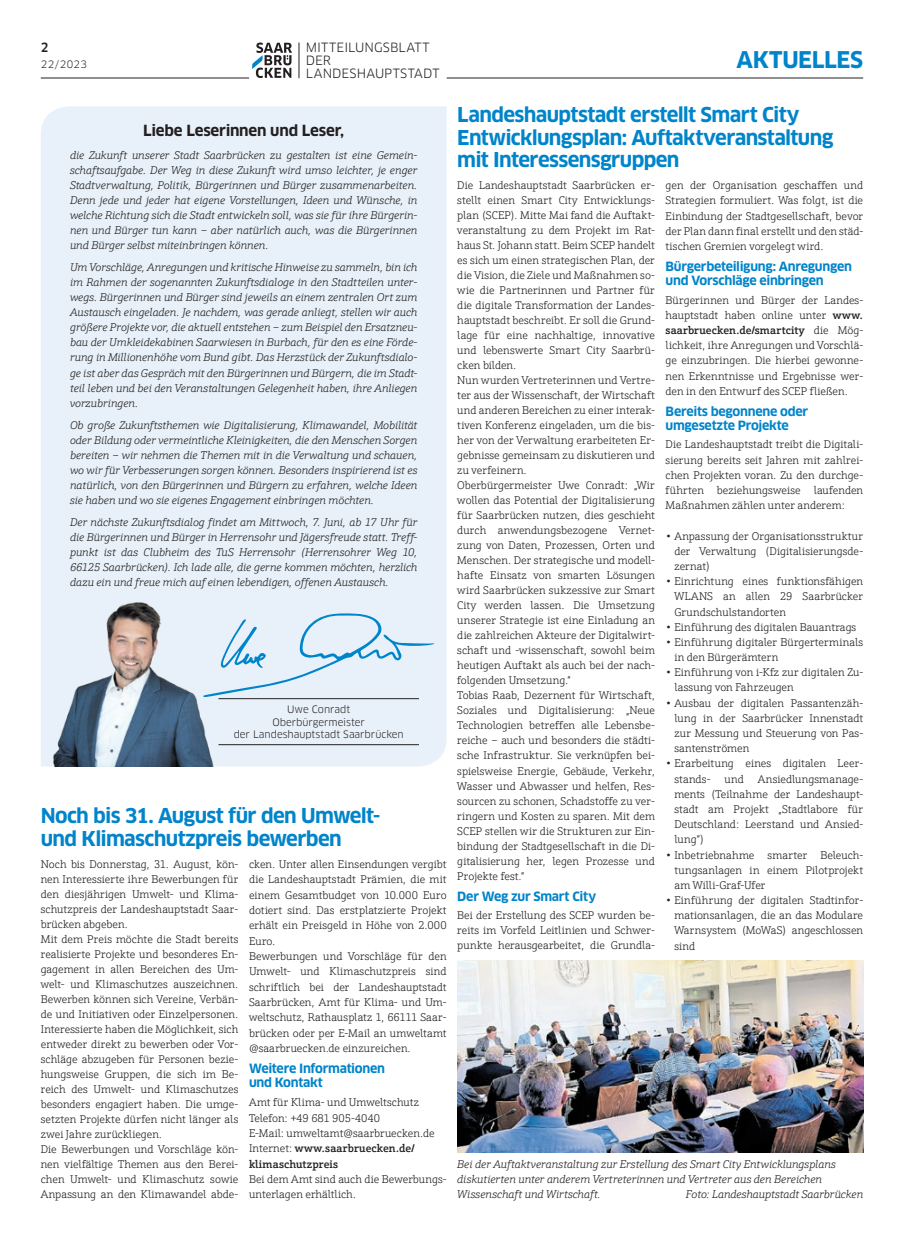
<style>
.page{position:relative;width:904px;height:1241px;background:#fff}
.page>*{position:absolute;margin:0;border:0;box-sizing:border-box;transform-origin:0 0}
.t1{font:700 22.5px "Clan OT";letter-spacing:-.015em;color:#0084ca}
.t2{font:700 20px/22.5px "Clan OT";letter-spacing:-.035em;color:#0084ca}
.t3{font:700 15px "Clan OT";letter-spacing:-.02em;color:#231f20}
.t4{font:700 12.5px/13.9px "Clan OT";letter-spacing:-.03em;color:#0084ca}
.t5{font:12.5px/12.8px "Clan OT";letter-spacing:.005em;color:#231f20}
.t6{font:500 12.5px "Clan OT";color:#231f20;scale:.95 1}
.t7{font:300 11.25px/15px "Schnebel Slab Pro";color:#231f20;text-align:justify}
.t8{font:italic 300 11.25px/15px "Schnebel Slab Pro";letter-spacing:-.005em;color:#231f20;text-align:justify}
.t9{font:10px/12.5px "Clan OT";color:#231f20;text-align:center}
.s1{font-weight:500}
</style>
<div class="page">
<hr style="left:446px;top:78px;width:417px;height:1px;background:#231f20">
<hr style="left:41px;top:78px;width:208px;height:1px;background:#231f20">
<svg style="left:252px;top:43px;width:40px;height:35px"></svg>
<hr style="left:299px;top:43px;width:1px;height:35px;background:#231f20">
<div style="left:41px;top:106px;width:405px;height:660px;background:#e8f1f9"></div>
<img style="left:53px;top:600px;width:165px;height:166px">
<hr style="left:218px;top:698px;width:201px;height:1px;background:#231f20">
<hr style="left:218px;top:744px;width:201px;height:1px;background:#231f20">
<svg style="left:203px;top:613px;width:231px;height:84px"></svg>
<img style="left:457px;top:960px;width:406px;height:192px">
<p class="t6" style="left:41px;top:40px;width:10px">2</p>
<p class="t5" style="left:306px;top:41px;width:135px">Mitteilungsblatt der<br>Landeshauptstadt</p>
<h1 class="t1" style="left:736px;top:47px;width:128px">Aktuelles</h1>
<p class="t9" style="left:41px;top:58px;width:48px">22/2023</p>
<h3 class="t3" style="left:143px;top:122px;width:202px">Liebe Leserinnen und Leser,</h3>
<p class="t8" style="left:70px;top:148px;width:349px">die Zukunft unserer Stadt Saarbrücken zu gestalten ist eine Gemein&shy;schaftsaufgabe. Der Weg in diese Zukunft wird umso leichter, je enger Stadtverwaltung, Politik, Bürgerinnen und Bürger zusammenarbeiten.<br>Denn jede und jeder hat eigene Vorstellungen, Ideen und Wünsche, in welche Richtung sich die Stadt entwickeln soll, was sie für ihre Bürgerin&shy;nen und Bürger tun kann – aber natürlich auch, was die Bürgerinnen und Bürger selbst miteinbringen können.</p>
<p class="t8" style="left:70px;top:260px;width:349px">Um Vorschläge, Anregungen und kritische Hinweise zu sammeln, bin ich im Rahmen der sogenannten Zukunftsdialoge in den Stadtteilen unter&shy;wegs. Bürgerinnen und Bürger sind jeweils an einem zentralen Ort zum Austausch eingeladen. Je nachdem, was gerade anliegt, stellen wir auch größere Projekte vor, die aktuell entstehen – zum Beispiel den Ersatzneu&shy;bau der Umkleidekabinen Saarwiesen in Burbach, für den es eine Förde&shy;rung in Millionenhöhe vom Bund gibt. Das Herzstück der Zukunftsdialo&shy;ge ist aber das Gespräch mit den Bürgerinnen und Bürgern, die im Stadt&shy;teil leben und bei den Veranstaltungen Gelegenheit haben, ihre Anliegen vorzubringen.</p>
<p class="t8" style="left:70px;top:417px;width:349px">Ob große Zukunftsthemen wie Digitalisierung, Klimawandel, Mobilität oder Bildung oder vermeintliche Kleinigkeiten, die den Menschen Sorgen bereiten – wir nehmen die Themen mit in die Verwaltung und schauen, wo wir für Verbesserungen sorgen können. Besonders inspirierend ist es natürlich, von den Bürgerinnen und Bürgern zu erfahren, welche Ideen sie haben und wo sie eigenes Engagement einbringen möchten.</p>
<p class="t8" style="left:70px;top:514px;width:349px">Der nächste Zukunftsdialog findet am Mittwoch, 7. Juni, ab 17 Uhr für die Bürgerinnen und Bürger in Herrensohr und Jägersfreude statt. Treff&shy;punkt ist das Clubheim des TuS Herrensohr (Herrensohrer Weg 10, 66125 Saarbrücken). Ich lade alle, die gerne kommen möchten, herzlich dazu ein und freue mich auf einen lebendigen, offenen Austausch.</p>
<p class="t9" style="left:234px;top:703px;width:171px">Uwe Conradt<br>Oberbürgermeister<br>der Landeshauptstadt Saarbrücken</p>
<h2 class="t2" style="left:41px;top:804px;width:341px">Noch bis 31. August für den Umwelt&shy;und Klimaschutzpreis bewerben</h2>
<p class="t7" style="left:41px;top:856px;width:199px;text-align:left">Noch bis Donnerstag, 31. August, kön&shy;nen Interessierte ihre Bewerbungen für den diesjährigen Umwelt- und Klima&shy;schutzpreis der Landeshauptstadt Saar&shy;brücken abgeben.<br>Mit dem Preis möchte die Stadt bereits realisierte Projekte und besonderes En&shy;gagement in allen Bereichen des Um&shy;welt- und Klimaschutzes auszeichnen.<br>Bewerben können sich Vereine, Verbän&shy;de und Initiativen oder Einzelpersonen.<br>Interessierte haben die Möglichkeit, sich entweder direkt zu bewerben oder Vor&shy;schläge abzugeben für Personen bezie&shy;hungsweise Gruppen, die sich im Be&shy;reich des Umwelt- und Klimaschutzes besonders engagiert haben. Die umge&shy;setzten Projekte dürfen nicht länger als zwei Jahre zurückliegen.<br>Die Bewerbungen und Vorschläge kön&shy;nen vielfältige Themen aus den Berei&shy;chen Umwelt- und Klimaschutz sowie Anpassung an den Klimawandel abde-</p>
<p class="t7" style="left:249px;top:856px;width:199px;line-height:15.4px;text-align:left">cken. Unter allen Einsendungen vergibt die Landeshauptstadt Prämien, die mit einem Gesamtbudget von 10.000 Euro dotiert sind. Das erstplatzierte Projekt erhält ein Preisgeld in Höhe von 2.000<br>Euro.<br>Bewerbungen und Vorschläge für den Umwelt- und Klimaschutzpreis sind schriftlich bei der Landeshauptstadt Saarbrücken, Amt für Klima- und Um&shy;weltschutz, Rathausplatz 1, 66111 Saar&shy;brücken oder per E-Mail an umweltamt @saarbruecken.de einzureichen.</p>
<p class="t4" style="left:249px;top:1061px;width:137px">Weitere Informationen und Kontakt</p>
<p class="t7" style="left:249px;top:1094px;width:187px;line-height:15.4px;text-align:left">Amt für Klima- und Umweltschutz<br>Telefon: +49 681 905-4040<br>E-Mail: umweltamt@saarbruecken.de<br>Internet: <span class="s1">www.saarbruecken.de/ klimaschutzpreis</span></p>
<p class="t7" style="left:249px;top:1171px;width:199px;line-height:15.4px">Bei dem Amt sind auch die Bewerbungs&shy;unterlagen erhältlich.</p>
<h2 class="t2" style="left:457px;top:104px;width:378px">Landeshauptstadt erstellt Smart City<br>Entwicklungsplan: Auftaktveranstaltung mit Interessensgruppen</h2>
<p class="t7" style="left:457px;top:178px;width:199px;text-align:left">Die Landeshauptstadt Saarbrücken er&shy;stellt einen Smart City Entwicklungs&shy;plan (SCEP). Mitte Mai fand die Auftakt&shy;veranstaltung zu dem Projekt im Rat&shy;haus St. Johann statt. Beim SCEP handelt es sich um einen strategischen Plan, der die Vision, die Ziele und Maßnahmen so&shy;wie die Partnerinnen und Partner für die digitale Transformation der Landes&shy;hauptstadt beschreibt. Er soll die Grund&shy;lage für eine nachhaltige, innovative und lebenswerte Smart City Saarbrü&shy;cken bilden.<br>Nun wurden Vertreterinnen und Vertre&shy;ter aus der Wissenschaft, der Wirtschaft und anderen Bereichen zu einer interak&shy;tiven Konferenz eingeladen, um die bis&shy;her von der Verwaltung erarbeiteten Er&shy;gebnisse gemeinsam zu diskutieren und zu verfeinern.<br>Oberbürgermeister Uwe Conradt: „Wir wollen das Potential der Digitalisierung für Saarbrücken nutzen, dies geschieht durch anwendungsbezogene Vernet&shy;zung von Daten, Prozessen, Orten und Menschen. Der strategische und modell&shy;hafte Einsatz von smarten Lösungen wird Saarbrücken sukzessive zur Smart City werden lassen. Die Umsetzung unserer Strategie ist eine Einladung an die zahlreichen Akteure der Digitalwirt&shy;schaft und -wissenschaft, sowohl beim heutigen Auftakt als auch bei der nach&shy;folgenden Umsetzung.“<br>Tobias Raab, Dezernent für Wirtschaft, Soziales und Digitalisierung: „Neue Technologien betreffen alle Lebensbe&shy;reiche – auch und besonders die städti&shy;sche Infrastruktur. Sie verknüpfen bei&shy;spielsweise Energie, Gebäude, Verkehr, Wasser und Abwasser und helfen, Res&shy;sourcen zu schonen, Schadstoffe zu ver&shy;ringern und Kosten zu sparen. Mit dem SCEP stellen wir die Strukturen zur Ein&shy;bindung der Stadtgesellschaft in die Di&shy;gitalisierung her, legen Prozesse und Projekte fest.“</p>
<p class="t4" style="left:457px;top:889px;width:140px">Der Weg zur Smart City</p>
<p class="t7" style="left:457px;top:907px;width:199px">Bei der Erstellung des SCEP wurden be&shy;reits im Vorfeld Leitlinien und Schwer&shy;punkte herausgearbeitet, die Grundla-</p>
<p class="t7" style="left:665px;top:178px;width:199px">gen der Organisation geschaffen und Strategien formuliert. Was folgt, ist die Einbindung der Stadtgesellschaft, bevor der Plan dann final erstellt und den städ&shy;tischen Gremien vorgelegt wird.</p>
<p class="t4" style="left:665px;top:259px;width:188px">Bürgerbeteiligung: Anregungen und Vorschläge einbringen</p>
<p class="t7" style="left:665px;top:292px;width:199px">Bürgerinnen und Bürger der Landes&shy;hauptstadt haben online unter <span class="s1">www. saarbruecken.de/smartcity</span> die Mög&shy;lichkeit, ihre Anregungen und Vorschlä&shy;ge einzubringen. Die hierbei gewonne&shy;nen Erkenntnisse und Ergebnisse wer&shy;den in den Entwurf des SCEP fließen.</p>
<p class="t4" style="left:665px;top:404px;width:144px">Bereits begonnene oder umgesetzte Projekte</p>
<p class="t7" style="left:665px;top:437px;width:199px">Die Landeshauptstadt treibt die Digitali&shy;sierung bereits seit Jahren mit zahlrei&shy;chen Projekten voran. Zu den durchge&shy;führten beziehungsweise laufenden Maßnahmen zählen unter anderem:</p>
<p class="t7" style="left:674px;top:528px;width:190px;text-indent:-9px">• Anpassung der Organisationsstruktur der Verwaltung (Digitalisierungsde&shy;zernat)</p>
<p class="t7" style="left:674px;top:574px;width:190px;text-indent:-9px">• Einrichtung eines funktionsfähigen WLANS an allen 29 Saarbrücker Grundschulstandorten</p>
<p class="t7" style="left:665px;top:619px;width:192px">• Einführung des digitalen Bauantrags</p>
<p class="t7" style="left:674px;top:634px;width:190px;text-indent:-9px">• Einführung digitaler Bürgerterminals in den Bürgerämtern</p>
<p class="t7" style="left:674px;top:665px;width:190px;text-indent:-9px">• Einführung von i-Kfz zur digitalen Zu&shy;lassung von Fahrzeugen</p>
<p class="t7" style="left:674px;top:695px;width:190px;text-indent:-9px">• Ausbau der digitalen Passantenzäh&shy;lung in der Saarbrücker Innenstadt zur Messung und Steuerung von Pas&shy;santenströmen</p>
<p class="t7" style="left:674px;top:756px;width:190px;text-indent:-9px">• Erarbeitung eines digitalen Leer&shy;stands- und Ansiedlungsmanage&shy;ments (Teilnahme der Landeshaupt&shy;stadt am Projekt „Stadtlabore für Deutschland: Leerstand und Ansied&shy;lung“)</p>
<p class="t7" style="left:674px;top:847px;width:190px;text-indent:-9px">• Inbetriebnahme smarter Beleuch&shy;tungsanlagen in einem Pilotprojekt am Willi-Graf-Ufer</p>
<p class="t7" style="left:674px;top:892px;width:190px;text-indent:-9px">• Einführung der digitalen Stadtinfor&shy;mationsanlagen, die an das Modulare Warnsystem (MoWaS) angeschlossen sind</p>
<p class="t8" style="left:457px;top:1156px;width:380px;text-align:left">Bei der Auftaktveranstaltung zur Erstellung des Smart City Entwicklungsplans diskutierten unter anderem Vertreterinnen und Vertreter aus den Bereichen<br>Wissenschaft und Wirtschaft.</p>
<p class="t8" style="left:686px;top:1186px;width:179px">Foto: Landeshauptstadt Saarbrücken</p>
</div>
